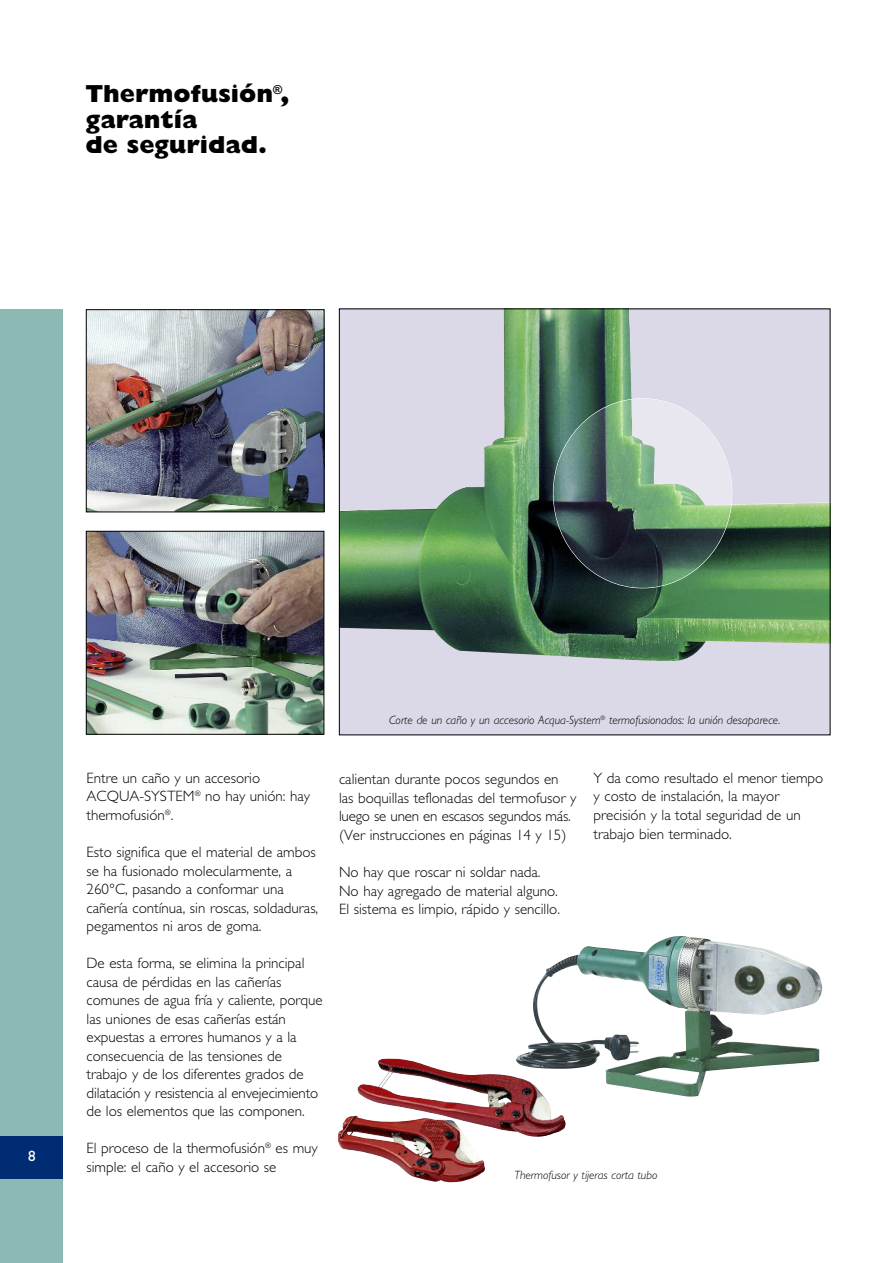
<style>
.page{position:relative;width:893px;height:1263px;background:#fff}
.page>*{position:absolute;margin:0;border:0;box-sizing:border-box;transform-origin:0 0}
.t1{font:800 24.75px/25.5px "Gill Sans";color:#000}
.t2{font:300 15px/18.6px "Gill Sans";color:#000}
.t3{font:15px "Gill Sans";color:#fff}
.t4{font:italic 300 12px "Gill Sans";color:#000}
</style>
<div class="page">
<div style="left:0;top:309px;width:63px;height:954px;background:#8cb9b3"></div>
<div style="left:0;top:1136px;width:63px;height:43px;background:#002c74"></div>
<img style="left:538px;top:965px;width:283px;height:131px">
<div style="left:339px;top:309px;width:491px;height:426px;background:#dbd9e8"></div>
<img style="left:341px;top:311px;width:487px;height:350px">
<img style="left:88px;top:533px;width:234px;height:199px">
<div style="left:86px;top:531px;width:238px;height:203px;border:1px solid #000"></div>
<img style="left:88px;top:311px;width:234px;height:199px">
<div style="left:86px;top:309px;width:238px;height:203px;border:1px solid #000"></div>
<img style="left:358px;top:1058px;width:208px;height:79px">
<img style="left:339px;top:1115px;width:146px;height:67px">
<img style="left:553px;top:399px;width:179px;height:189px">
<h1 class="t1" style="left:85px;top:83px;width:206px">Thermofusión<sup>®</sup>, garantía<br>de seguridad.</h1>
<p class="t3" style="left:28px;top:1150px;width:9px">8</p>
<p class="t4" style="left:389px;top:715px;width:393px">Corte de un caño y un accesorio Acqua-System<sup>®</sup> termofusionados: la unión desaparece.</p>
<p class="t2" style="left:87px;top:770px;width:225px">Entre un caño y un accesorio<br>ACQUA-SYSTEM<sup>®</sup> no hay unión: hay thermofusión<sup>®</sup>.</p>
<p class="t2" style="left:87px;top:844px;width:233px">Esto significa que el material de ambos se ha fusionado molecularmente, a 260°C, pasando a conformar una cañería contínua, sin roscas, soldaduras, pegamentos ni aros de goma.</p>
<p class="t2" style="left:87px;top:955px;width:238px">De esta forma, se elimina la principal causa de pérdidas en las cañerías comunes de agua fría y caliente, porque las uniones de esas cañerías están expuestas a errores humanos y a la consecuencia de las tensiones de trabajo y de los diferentes grados de dilatación y resistencia al envejecimiento de los elementos que las componen.</p>
<p class="t2" style="left:87px;top:1140px;width:233px">El proceso de la thermofusión<sup>®</sup> es muy simple: el caño y el accesorio se</p>
<p class="t2" style="left:339px;top:771px;width:239px">calientan durante pocos segundos en las boquillas teflonadas del termofusor y luego se unen en escasos segundos más. (Ver instrucciones en páginas 14 y 15)</p>
<p class="t2" style="left:339px;top:864px;width:222px">No hay que roscar ni soldar nada.<br>No hay agregado de material alguno.<br>El sistema es limpio, rápido y sencillo.</p>
<p class="t2" style="left:594px;top:770px;width:231px">Y da como resultado el menor tiempo y costo de instalación, la mayor precisión y la total seguridad de un trabajo bien terminado.</p>
<p class="t4" style="left:515px;top:1171px;width:144px">Thermofusor y tijeras corta tubo</p>
</div>
